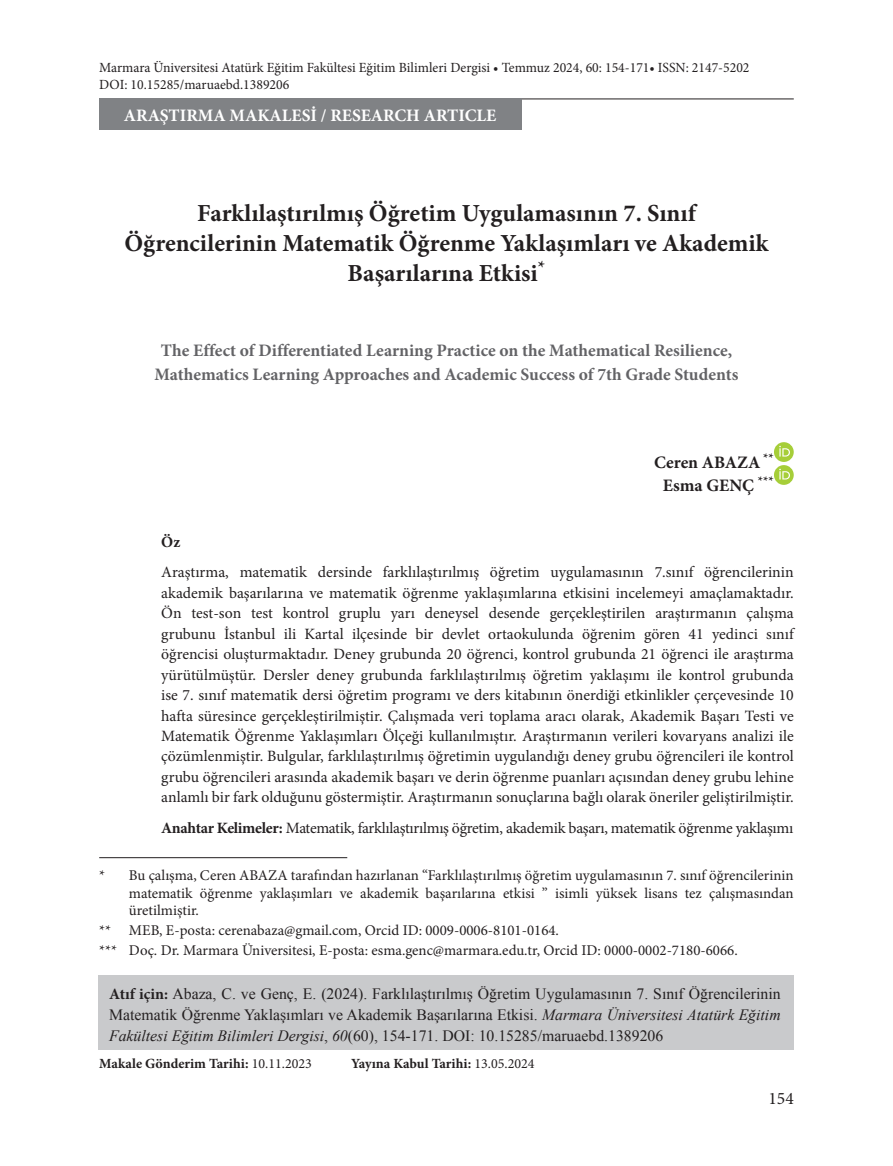
<style>
.page{position:relative;width:893px;height:1166px;background:#fff}
.page>*{position:absolute;margin:0;border:0;box-sizing:border-box;transform-origin:0 0}
.t1{font:700 24.5px/29.9px "Minion Pro";color:#231f20;text-align:center}
.h1_1{font:700 17.5px/24.7px "Minion Pro";color:#636366;text-align:center}
.t2{font:700 17.5px "Minion Pro";color:#fff}
.author{font:700 17.5px/22.9px "Minion Pro";color:#231f20;text-align:center}
.t3{font:17.5px "Minion Pro";color:#231f20}
.AbstractTxt{font:15.75px/20.5px "Minion Pro";letter-spacing:-.015em;color:#231f20;text-align:justify}
.t4{font:15.75px/21px "Times New Roman";color:#231f20;text-align:justify}
.AbstractH{font:700 15.75px "Minion Pro";color:#231f20}
.footnotes{font:14.88px/17.5px "Minion Pro";color:#231f20;text-align:justify}
.t5{font:14px/17.5px "Minion Pro";color:#231f20}
.t6{font:700 14px "Minion Pro";color:#231f20}
.s1{font-weight:700}
.s2{font-family:"Minion Pro";font-weight:700}
.s3{font-style:italic}
.s4{font-weight:400}
</style>
<div class="page">
<hr style="left:99px;top:99px;width:695px;height:1px;background:#231f20">
<div style="left:98px;top:975px;width:696px;height:74px;background:#c9cacc"></div>
<div style="left:99px;top:99px;width:422px;height:31px;background:#808285"></div>
<svg style="left:774px;top:442px;width:20px;height:20px"></svg>
<svg style="left:779px;top:446px;width:11px;height:10px"></svg>
<div style="left:774px;top:465px;width:20px;height:20px;background:#a6ce39;border-radius:50%"></div>
<svg style="left:779px;top:469px;width:11px;height:10px"></svg>
<hr style="left:99px;top:857px;width:248px;height:1px;background:#231f20">
<p class="t5" style="left:99px;top:58px;width:652px">Marmara Üniversitesi Atatürk Eğitim Fakültesi Eğitim Bilimleri Dergisi • Temmuz 2024, 60: 154-171• ISSN: 2147-5202<br>DOI: 10.15285/maruaebd.1389206</p>
<p class="t2" style="left:124px;top:103px;width:374px">ARAŞTIRMA MAKALESİ / RESEARCH ARTICLE</p>
<p class="t1" style="left:124px;top:198px;width:646px">Farklılaştırılmış Öğretim Uygulamasının 7. Sınıf<br>Öğrencilerinin Matematik Öğrenme Yaklaşımları ve Akademik<br>Başarılarına Etkisi<sup>*</sup></p>
<p class="h1_1" style="left:155px;top:337px;width:585px">The Effect of Differentiated Learning Practice on the Mathematical Resilience,<br>Mathematics Learning Approaches and Academic Success of 7th Grade Students</p>
<p class="author" style="left:654px;top:450px;width:121px">Ceren ABAZA <sup>**<br></sup>Esma GENÇ <sup>***</sup></p>
<p class="AbstractH" style="left:161px;top:530px;width:21px">Öz</p>
<p class="AbstractTxt" style="left:161px;top:562px;width:634px">Araştırma, matematik dersinde farklılaştırılmış öğretim uygulamasının 7.sınıf öğrencilerinin akademik başarılarına ve matematik öğrenme yaklaşımlarına etkisini incelemeyi amaçlamaktadır.<br>Ön test-son test kontrol gruplu yarı deneysel desende gerçekleştirilen araştırmanın çalışma grubunu İstanbul ili Kartal ilçesinde bir devlet ortaokulunda öğrenim gören 41 yedinci sınıf öğrencisi oluşturmaktadır. Deney grubunda 20 öğrenci, kontrol grubunda 21 öğrenci ile araştırma yürütülmüştür. Dersler deney grubunda farklılaştırılmış öğretim yaklaşımı ile kontrol grubunda ise 7. sınıf matematik dersi öğretim programı ve ders kitabının önerdiği etkinlikler çerçevesinde 10 hafta süresince gerçekleştirilmiştir. Çalışmada veri toplama aracı olarak, Akademik Başarı Testi ve Matematik Öğrenme Yaklaşımları Ölçeği kullanılmıştır. Araştırmanın verileri kovaryans analizi ile çözümlenmiştir. Bulgular, farklılaştırılmış öğretimin uygulandığı deney grubu öğrencileri ile kontrol grubu öğrencileri arasında akademik başarı ve derin öğrenme puanları açısından deney grubu lehine anlamlı bir fark olduğunu göstermiştir. Araştırmanın sonuçlarına bağlı olarak öneriler geliştirilmiştir.</p>
<p class="AbstractTxt" style="left:161px;top:818px;width:634px"><span class="s1">Anahtar Kelimeler:</span> Matematik, farklılaştırılmış öğretim, akademik başarı, matematik öğrenme yaklaşımı</p>
<p class="footnotes" style="left:129px;top:867px;width:666px;text-indent:-30px">* Bu çalışma, Ceren ABAZA tarafından hazırlanan “Farklılaştırılmış öğretim uygulamasının 7. sınıf öğrencilerinin matematik öğrenme yaklaşımları ve akademik başarılarına etkisi ” isimli yüksek lisans tez çalışmasından üretilmiştir.</p>
<p class="footnotes" style="left:99px;top:922px;width:461px">** MEB, E-posta: cerenabaza@gmail.com, Orcid ID: 0009-0006-8101-0164.</p>
<p class="footnotes" style="left:99px;top:941px;width:640px">*** Doç. Dr. Marmara Üniversitesi, E-posta: esma.genc@marmara.edu.tr, Orcid ID: 0000-0002-7180-6066.</p>
<p class="t4" style="left:109px;top:983px;width:673px"><span class="s2">Atıf için:</span> Abaza, C. ve Genç, E. (2024). Farklılaştırılmış Öğretim Uygulamasının 7. Sınıf Öğrencilerinin Matematik Öğrenme Yaklaşımları ve Akademik Başarılarına Etkisi. <span class="s3">Marmara Üniversitesi Atatürk Eğitim Fakültesi Eğitim Bilimleri Dergisi</span>, <span class="s3">60</span>(60), 154-171. DOI: 10.15285/maruaebd.1389206</p>
<p class="t6" style="left:99px;top:1054px;width:214px">Makale Gönderim Tarihi: <span class="s4">10.11.2023</span></p>
<p class="t6" style="left:351px;top:1054px;width:185px">Yayına Kabul Tarihi: <span class="s4">13.05.2024</span></p>
<p class="t3" style="left:769px;top:1087px;width:27px">154</p>
</div>
